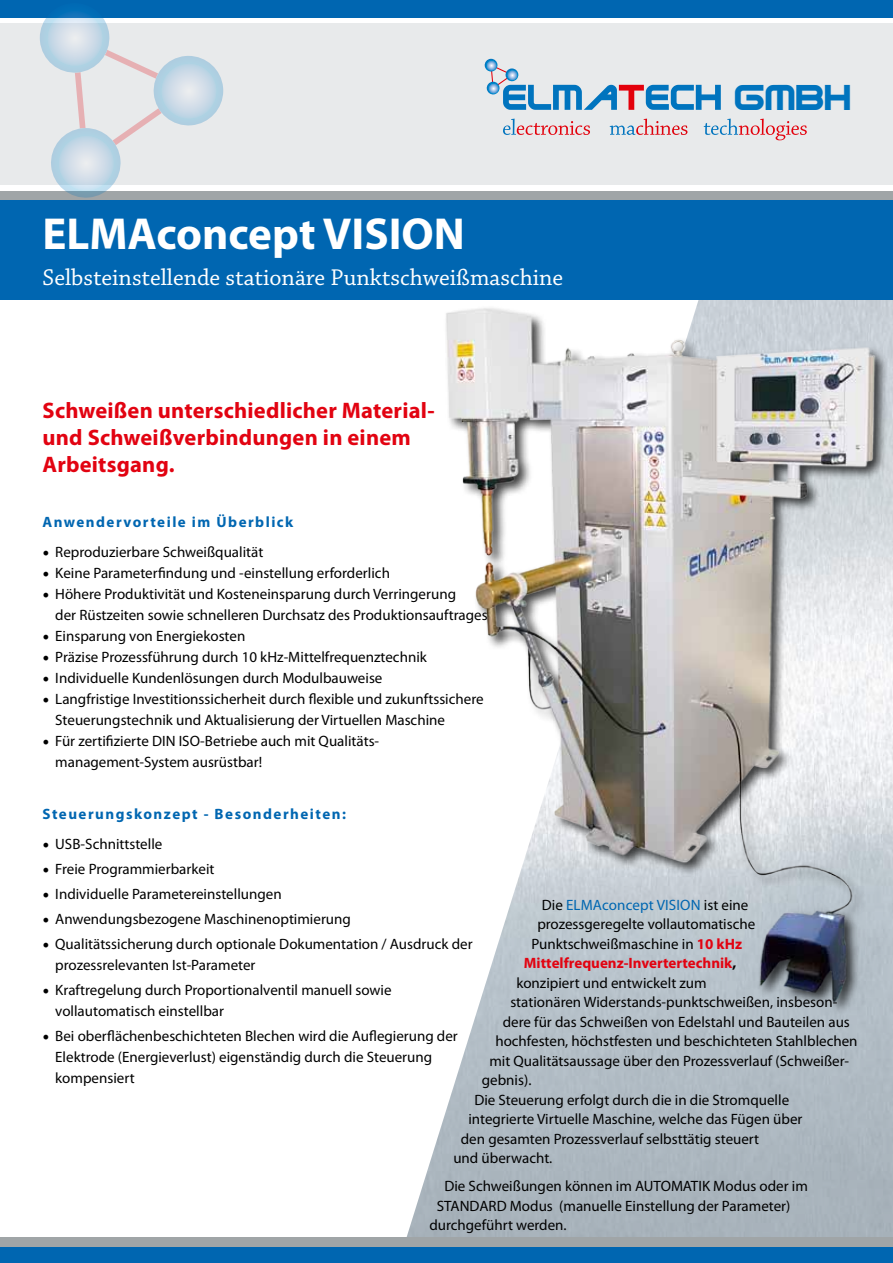
<style>
.page{position:relative;width:893px;height:1263px;background:#fff}
.page>*{position:absolute;margin:0;border:0;box-sizing:border-box;transform-origin:0 0}
.t1{font:700 45px "Myriad Pro";color:#fff}
.t2{font:38.25px "Terminator Two";color:#0074be}
.t3{font:24px "Chaparral Pro";color:#fff}
.t4{font:700 22.5px/27px "Myriad Pro";letter-spacing:.01em;color:#e20311}
.t5{font:15px/21px "Myriad Pro";color:#000}
.t6{font:700 15px "Myriad Pro";letter-spacing:.1em;color:#0066b1}
.t7{font:700 15px "Myriad Pro";color:#e20311}
.t8{font:15px "Myriad Pro";letter-spacing:.005em;color:#0066b1}
.s1{font-family:"Minion Pro";font-size:18px}
.s2{color:#000}
.s3{font-weight:700;color:#e20311}
</style>
<div class="page">
<div style="left:0;top:23px;width:893px;height:162px;background:#e8eaeb"></div>
<div style="left:0;top:200px;width:893px;height:100px;background:#0066b1"></div>
<div style="left:0;top:191px;width:893px;height:9px;background:#a0a5a7"></div>
<div style="left:0;top:0;width:893px;height:17px;background:#0066b1"></div>
<svg style="left:40px;top:12px;width:183px;height:186px"></svg>
<svg style="left:503px;top:119px;width:87px;height:16px"></svg>
<svg style="left:610px;top:119px;width:77px;height:16px"></svg>
<svg style="left:704px;top:119px;width:103px;height:21px"></svg>
<svg style="left:484px;top:59px;width:237px;height:51px"></svg>
<div style="left:0;top:1247px;width:893px;height:16px;background:#0066b1"></div>
<div style="left:0;top:1237px;width:893px;height:10px;background:#a0a5a7"></div>
<div style="left:443px;top:305px;width:446px;height:710px;background:#000;opacity:.75"></div>
<img style="left:443px;top:300px;width:440px;height:705px">
<h1 class="t1" style="left:43px;top:204px;width:424px">ELMAconcept VISION</h1>
<h3 class="t3" style="left:43px;top:264px;width:522px">Selbsteinstellende stationäre Punktschweißmaschine</h3>
<h2 class="t2" style="left:735px;top:77px;width:118px">gmbh</h2>
<h3 class="t4" style="left:43px;top:396px;width:394px">Schweißen unterschiedlicher Material&shy;und Schweißverbindungen in einem<br>Arbeitsgang.</h3>
<p class="t6" style="left:43px;top:512px;width:252px">Anwendervorteile im Überblick</p>
<p class="t5" style="left:43px;top:541px;width:222px"><span class="s1">•</span> Reproduzierbare Schweißqualität</p>
<p class="t5" style="left:43px;top:562px;width:349px"><span class="s1">•</span> Keine Parameterfindung und -einstellung erforderlich</p>
<p class="t5" style="left:55px;top:583px;width:434px;text-indent:-13px"><span class="s1">•</span> Höhere Produktivität und Kosteneinsparung durch Verringerung<br>der Rüstzeiten sowie schnelleren Durchsatz des Produktionsauftrages</p>
<p class="t5" style="left:43px;top:625px;width:204px"><span class="s1">•</span> Einsparung von Energiekosten</p>
<p class="t5" style="left:43px;top:646px;width:386px"><span class="s1">•</span> Präzise Prozessführung durch 10 kHz-Mittelfrequenztechnik</p>
<p class="t5" style="left:43px;top:667px;width:341px"><span class="s1">•</span> Individuelle Kundenlösungen durch Modulbauweise</p>
<p class="t5" style="left:55px;top:688px;width:430px;text-indent:-13px"><span class="s1">•</span> Langfristige Investitionssicherheit durch flexible und zukunftssichere<br>Steuerungstechnik und Aktualisierung der Virtuellen Maschine</p>
<p class="t5" style="left:55px;top:730px;width:325px;text-indent:-13px"><span class="s1">•</span> Für zertifizierte DIN ISO-Betriebe auch mit Qualitäts&shy;management-System ausrüstbar!</p>
<p class="t6" style="left:43px;top:804px;width:305px">Steuerungskonzept - Besonderheiten:</p>
<p class="t5" style="left:43px;top:833px;width:121px"><span class="s1">•</span> USB-Schnittstelle</p>
<p class="t5" style="left:43px;top:858px;width:173px"><span class="s1">•</span> Freie Programmierbarkeit</p>
<p class="t5" style="left:43px;top:883px;width:241px"><span class="s1">•</span> Individuelle Parametereinstellungen</p>
<p class="t5" style="left:43px;top:908px;width:310px"><span class="s1">•</span> Anwendungsbezogene Maschinenoptimierung</p>
<p class="t5" style="left:55px;top:933px;width:419px;text-indent:-13px"><span class="s1">•</span> Qualitätssicherung durch optionale Dokumentation / Ausdruck der prozessrelevanten Ist-Parameter</p>
<p class="t5" style="left:55px;top:979px;width:338px;text-indent:-13px"><span class="s1">•</span> Kraftregelung durch Proportionalventil manuell sowie vollautomatisch einstellbar</p>
<p class="t5" style="left:55px;top:1025px;width:404px;text-indent:-13px"><span class="s1">•</span> Bei oberflächenbeschichteten Blechen wird die Auflegierung der<br>Elektrode (Energieverlust) eigenständig durch die Steuerung kompensiert</p>
<p class="t8" style="left:542px;top:895px;width:208px"><span class="s2">Die</span> ELMAconcept VISION <span class="s2">ist eine</span></p>
<p class="t5" style="left:537px;top:913px;width:219px">prozessgeregelte vollautomatische</p>
<p class="t5" style="left:531px;top:933px;width:212px">Punktschweißmaschine in <span class="s3">10 kHz</span></p>
<p class="t7" style="left:524px;top:953px;width:214px">Mittelfrequenz-Invertertechnik<span class="s2">,</span></p>
<p class="t5" style="left:516px;top:972px;width:192px">konzipiert und entwickelt zum</p>
<p class="t5" style="left:510px;top:991px;width:328px">stationären Widerstands-punktschweißen, insbeson-</p>
<p class="t5" style="left:503px;top:1011px;width:349px">dere für das Schweißen von Edelstahl und Bauteilen aus</p>
<p class="t5" style="left:495px;top:1030px;width:364px">hochfesten, höchstfesten und beschichteten Stahlblechen</p>
<p class="t5" style="left:489px;top:1050px;width:361px">mit Qualitätsaussage über den Prozessverlauf (Schweißer-</p>
<p class="t5" style="left:482px;top:1069px;width:51px">gebnis).</p>
<p class="t5" style="left:474px;top:1089px;width:316px">Die Steuerung erfolgt durch die in die Stromquelle</p>
<p class="t5" style="left:468px;top:1108px;width:336px">integrierte Virtuelle Maschine, welche das Fügen über</p>
<p class="t5" style="left:461px;top:1128px;width:300px">den gesamten Prozessverlauf selbsttätig steuert</p>
<p class="t5" style="left:453px;top:1147px;width:101px">und überwacht.</p>
<p class="t5" style="left:444px;top:1175px;width:365px">Die Schweißungen können im AUTOMATIK Modus oder im</p>
<p class="t5" style="left:437px;top:1195px;width:355px">STANDARD Modus (manuelle Einstellung der Parameter)</p>
<p class="t5" style="left:429px;top:1214px;width:139px">durchgeführt werden.</p>
</div>
